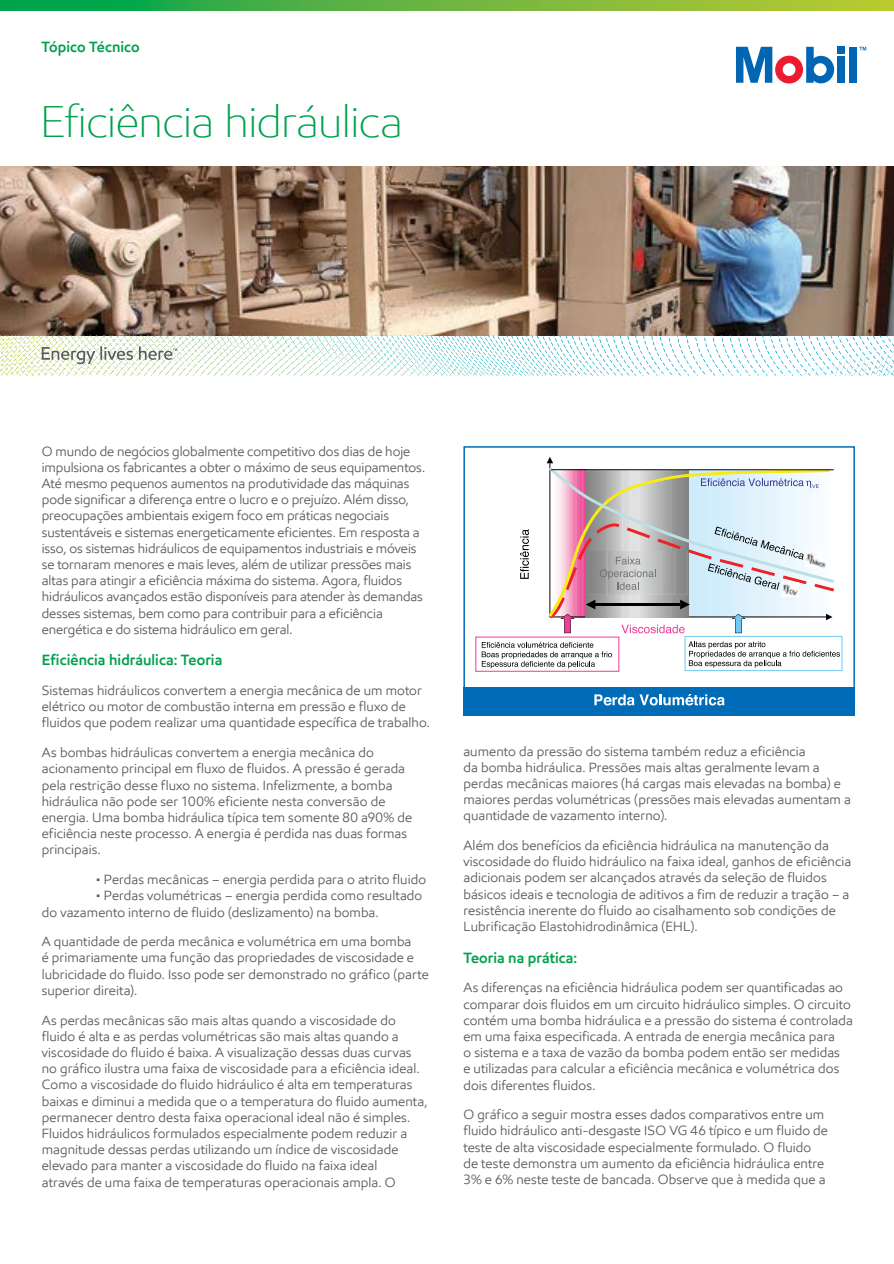
<style>
.page{position:relative;width:894px;height:1264px;background:#fff}
.page>*{position:absolute;margin:0;border:0;box-sizing:border-box;transform-origin:0 0}
.t1{font:300 45px "E Mprint";letter-spacing:-.01em;color:#00a14c}
.t2{font:600 15px "E Mprint";letter-spacing:.005em;color:#00a14c}
.t3{font:13.5px/16.2px "E Mprint";letter-spacing:.005em;color:#58595b}
</style>
<div class="page">
<img style="left:0;top:166px;width:893px;height:169px">
<div style="left:463px;top:446px;width:391px;height:268px;border:2px solid #006bb6"></div>
<div style="left:463px;top:687px;width:391px;height:29px;background:#006bb6"></div>
<svg style="left:520px;top:530px;width:8px;height:49px"></svg>
<svg style="left:481px;top:642px;width:130px;height:26px"></svg>
<div style="left:684px;top:636px;width:157px;height:35px;border:1px solid #72c9f1"></div>
<svg style="left:688px;top:641px;width:151px;height:26px"></svg>
<svg style="left:594px;top:694px;width:130px;height:11px"></svg>
<svg style="left:546px;top:457px;width:287px;height:176px"></svg>
<svg style="left:0;top:0;width:893px;height:11px;background:#63b540"></svg>
<svg style="left:131px;top:335px;width:284px;height:4px"></svg>
<svg style="left:612px;top:335px;width:281px;height:4px"></svg>
<svg style="left:42px;top:346px;width:135px;height:18px"></svg>
<div style="left:837px;top:47px;width:7px;height:7px;background:#0066b3"></div>
<div style="left:837px;top:56px;width:7px;height:27px;background:#0066b3"></div>
<div style="left:848px;top:47px;width:8px;height:36px;background:#0066b3"></div>
<svg style="left:736px;top:47px;width:97px;height:37px"></svg>
<svg style="left:859px;top:47px;width:6px;height:3px"></svg>
<p class="t2" style="left:42px;top:38px;width:100px">Tópico Técnico</p>
<h1 class="t1" style="left:40px;top:94px;width:363px">Eficiência hidráulica</h1>
<p class="t3" style="left:42px;top:443px;width:385px">O mundo de negócios globalmente competitivo dos dias de hoje impulsiona os fabricantes a obter o máximo de seus equipamentos.<br>Até mesmo pequenos aumentos na produtividade das máquinas pode significar a diferença entre o lucro e o prejuízo. Além disso, preocupações ambientais exigem foco em práticas negociais sustentáveis e sistemas energeticamente eficientes. Em resposta a isso, os sistemas hidráulicos de equipamentos industriais e móveis se tornaram menores e mais leves, além de utilizar pressões mais altas para atingir a eficiência máxima do sistema. Agora, fluidos hidráulicos avançados estão disponíveis para atender às demandas desses sistemas, bem como para contribuir para a eficiência energética e do sistema hidráulico em geral.</p>
<p class="t2" style="left:42px;top:651px;width:182px">Eficiência hidráulica: Teoria</p>
<p class="t3" style="left:42px;top:682px;width:389px">Sistemas hidráulicos convertem a energia mecânica de um motor elétrico ou motor de combustão interna em pressão e fluxo de fluidos que podem realizar uma quantidade específica de trabalho.</p>
<p class="t3" style="left:42px;top:744px;width:371px">As bombas hidráulicas convertem a energia mecânica do acionamento principal em fluxo de fluidos. A pressão é gerada pela restrição desse fluxo no sistema. Infelizmente, a bomba hidráulica não pode ser 100% eficiente nesta conversão de energia. Uma bomba hidráulica típica tem somente 80 a90% de eficiência neste processo. A energia é perdida nas duas formas principais.</p>
<p class="t3" style="left:96px;top:871px;width:332px">• Perdas mecânicas – energia perdida para o atrito fluido</p>
<p class="t3" style="left:42px;top:887px;width:382px;text-indent:54px">• Perdas volumétricas – energia perdida como resultado do vazamento interno de fluido (deslizamento) na bomba.</p>
<p class="t3" style="left:42px;top:933px;width:388px">A quantidade de perda mecânica e volumétrica em uma bomba<br>é primariamente uma função das propriedades de viscosidade e lubricidade do fluido. Isso pode ser demonstrado no gráfico (parte superior direita).</p>
<p class="t3" style="left:42px;top:1011px;width:387px">As perdas mecânicas são mais altas quando a viscosidade do fluido é alta e as perdas volumétricas são mais altas quando a viscosidade do fluido é baixa. A visualização dessas duas curvas no gráfico ilustra uma faixa de viscosidade para a eficiência ideal.<br>Como a viscosidade do fluido hidráulico é alta em temperaturas baixas e diminui a medida que o a temperatura do fluido aumenta, permanecer dentro desta faixa operacional ideal não é simples.<br>Fluidos hidráulicos formulados especialmente podem reduzir a magnitude dessas perdas utilizando um índice de viscosidade elevado para manter a viscosidade do fluido na faixa ideal<br>através de uma faixa de temperaturas operacionais ampla. O</p>
<p class="t3" style="left:463px;top:742px;width:389px">aumento da pressão do sistema também reduz a eficiência<br>da bomba hidráulica. Pressões mais altas geralmente levam a perdas mecânicas maiores (há cargas mais elevadas na bomba) e maiores perdas volumétricas (pressões mais elevadas aumentam a quantidade de vazamento interno).</p>
<p class="t3" style="left:463px;top:837px;width:389px">Além dos benefícios da eficiência hidráulica na manutenção da viscosidade do fluido hidráulico na faixa ideal, ganhos de eficiência adicionais podem ser alcançados através da seleção de fluidos básicos ideais e tecnologia de aditivos a fim de reduzir a tração – a resistência inerente do fluido ao cisalhamento sob condições de Lubrificação Elastohidrodinâmica (EHL).</p>
<p class="t2" style="left:463px;top:948px;width:115px">Teoria na prática:</p>
<p class="t3" style="left:463px;top:979px;width:391px">As diferenças na eficiência hidráulica podem ser quantificadas ao comparar dois fluidos em um circuito hidráulico simples. O circuito contém uma bomba hidráulica e a pressão do sistema é controlada em uma faixa especificada. A entrada de energia mecânica para<br>o sistema e a taxa de vazão da bomba podem então ser medidas<br>e utilizadas para calcular a eficiência mecânica e volumétrica dos dois diferentes fluidos.</p>
<p class="t3" style="left:463px;top:1106px;width:366px">O gráfico a seguir mostra esses dados comparativos entre um fluido hidráulico anti-desgaste ISO VG 46 típico e um fluido de teste de alta viscosidade especialmente formulado. O fluido de teste demonstra um aumento da eficiência hidráulica entre 3% e 6% neste teste de bancada. Observe que à medida que a</p>
</div>
